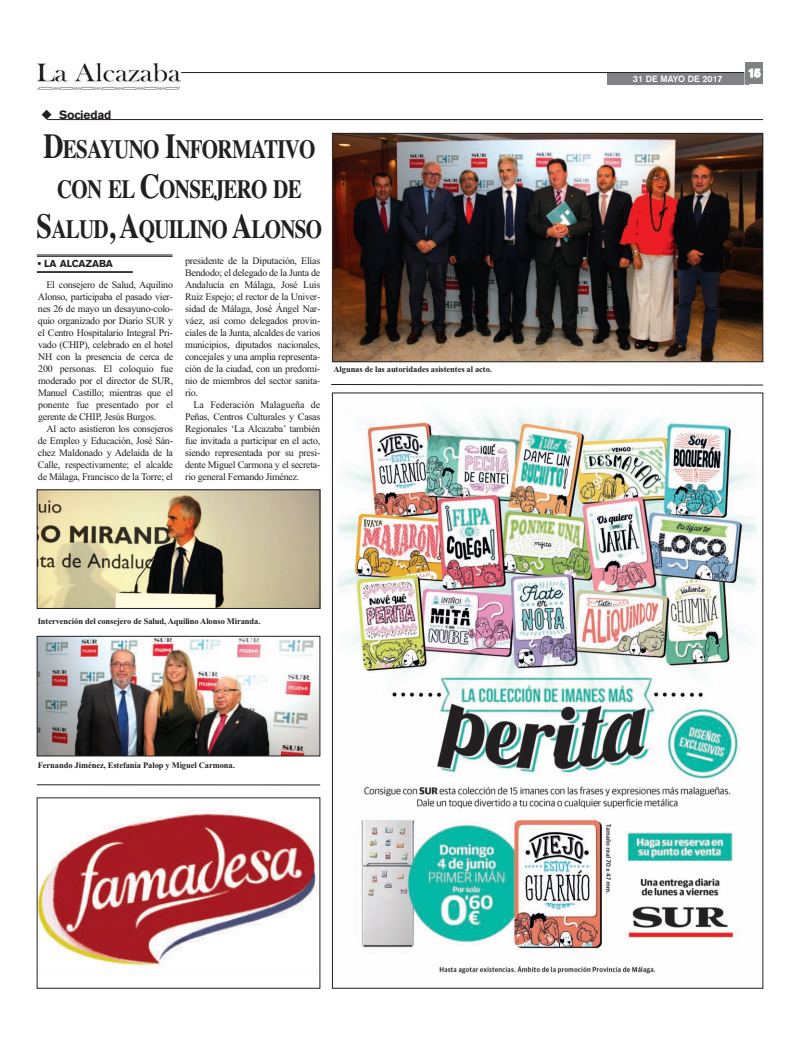
<style>
.page{position:relative;width:800px;height:1049px;background:#fff}
.page>*{position:absolute;margin:0;border:0;box-sizing:border-box;transform-origin:0 0}
.t1{font:700 26.2px/40px "Times";letter-spacing:-.035em;color:#231f20;text-align:center;scale:.8 1}
.t2{font:700 12px "Akzidenz Grotesk BE";letter-spacing:-.015em;color:#231f20}
.t3{font:700 12px "Akzidenz Grotesk BE";color:#fff}
.t4{font:10px/12px "Times New Roman";letter-spacing:-.025em;color:#231f20;text-align:justify}
.t5{font:700 10px "Akzidenz Grotesk BE";color:#231f20}
.t6{font:500 9px "Akzidenz Grotesk BE";color:#fff}
.t7{font:700 8.5px "Times New Roman";letter-spacing:-.01em;color:#231f20}
.s1{font-size:35px}
</style>
<div class="page">
<hr style="left:47px;top:119px;width:716px;height:1px;background:#231f20">
<img style="left:338px;top:410px;width:419px;height:564px">
<svg style="left:331px;top:384px;width:432px;height:1px"></svg>
<img style="left:334px;top:135px;width:427px;height:225px">
<div style="left:332px;top:133px;width:431px;height:229px;border:1px solid #231f20"></div>
<img style="left:39px;top:638px;width:279px;height:116px">
<div style="left:37px;top:636px;width:283px;height:120px;border:1px solid #231f20"></div>
<img style="left:39px;top:809px;width:279px;height:160px">
<hr style="left:37px;top:784px;width:283px;height:1px;background:#231f20">
<hr style="left:37px;top:254px;width:135px;height:1px;background:#231f20">
<hr style="left:37px;top:256px;width:135px;height:1px;background:#231f20">
<hr style="left:37px;top:271px;width:96px;height:1px;background:#231f20">
<hr style="left:37px;top:272px;width:96px;height:1px;background:#231f20">
<img style="left:39px;top:491px;width:279px;height:116px">
<div style="left:37px;top:489px;width:283px;height:120px;border:1px solid #231f20"></div>
<div style="left:607px;top:73px;width:141px;height:11px;background:#808285"></div>
<hr style="left:181px;top:72px;width:563px;height:1px;background:#231f20">
<div style="left:745px;top:63px;width:18px;height:21px;background:#808285"></div>
<svg style="left:744px;top:68px;width:16px;height:17px"></svg>
<div style="left:37px;top:60px;width:144px;height:31px;background:linear-gradient(to right,#fff,#fff)"></div>
<img style="left:37px;top:64px;width:143px;height:25px">
<p class="t2" style="left:41px;top:110px;width:72px">◆ Sociedad</p>
<h1 class="t1" style="left:36px;top:129px;width:358px"><span class="s1">D</span>ESAYUNO <span class="s1">I</span>NFORMATIVO<br>CON EL <span class="s1">C</span>ONSEJERO DE<br><span class="s1">S</span>ALUD<span class="s1">, A</span>QUILINO <span class="s1">A</span>LONSO</h1>
<p class="t5" style="left:38px;top:260px;width:77px">• LA ALCAZABA</p>
<p class="t4" style="left:38px;top:279px;width:137px;text-indent:8px">El consejero de Salud, Aquilino Alonso, participaba el pasado vier&shy;nes 26 de mayo un desayuno-colo&shy;quio organizado por Diario SUR y el Centro Hospitalario Integral Pri&shy;vado (CHIP), celebrado en el hotel NH con la presencia de cerca de 200 personas. El coloquio fue moderado por el director de SUR, Manuel Castillo; mientras que el ponente fue presentado por el gerente de CHIP, Jesús Burgos.</p>
<p class="t4" style="left:38px;top:423px;width:137px;text-indent:9px">Al acto asistieron los consejeros de Empleo y Educación, José Sán&shy;chez Maldonado y Adelaida de la Calle, respectivamente; el alcalde de Málaga, Francisco de la Torre; el</p>
<p class="t4" style="left:185px;top:255px;width:137px">presidente de la Diputación, Elías Bendodo; el delegado de la Junta de Andalucía en Málaga, José Luis Ruiz Espejo; el rector de la Univer&shy;sidad de Málaga, José Ángel Nar&shy;váez, así como delegados provin&shy;ciales de la Junta, alcaldes de varios municipios, diputados nacionales, concejales y una amplia representa&shy;ción de la ciudad, con un predomi&shy;nio de miembros del sector sanita&shy;rio.</p>
<p class="t4" style="left:185px;top:399px;width:137px;text-indent:8px">La Federación Malagueña de Peñas, Centros Culturales y Casas Regionales ‘La Alcazaba’ también fue invitada a participar en el acto, siendo representada por su presi&shy;dente Miguel Carmona y el secreta&shy;rio general Fernando Jiménez.</p>
<p class="t7" style="left:333px;top:364px;width:160px">Algunas de las autoridades asistentes al acto.</p>
<p class="t7" style="left:38px;top:616px;width:224px">Intervención del consejero de Salud, Aquilino Alonso Miranda.</p>
<p class="t7" style="left:38px;top:760px;width:198px">Fernando Jiménez, Estefanía Palop y Miguel Carmona.</p>
<p class="t6" style="left:632px;top:76px;width:91px">31 DE MAYO DE 2017</p>
<p class="t3" style="left:747px;top:68px;width:14px">15</p>
</div>
